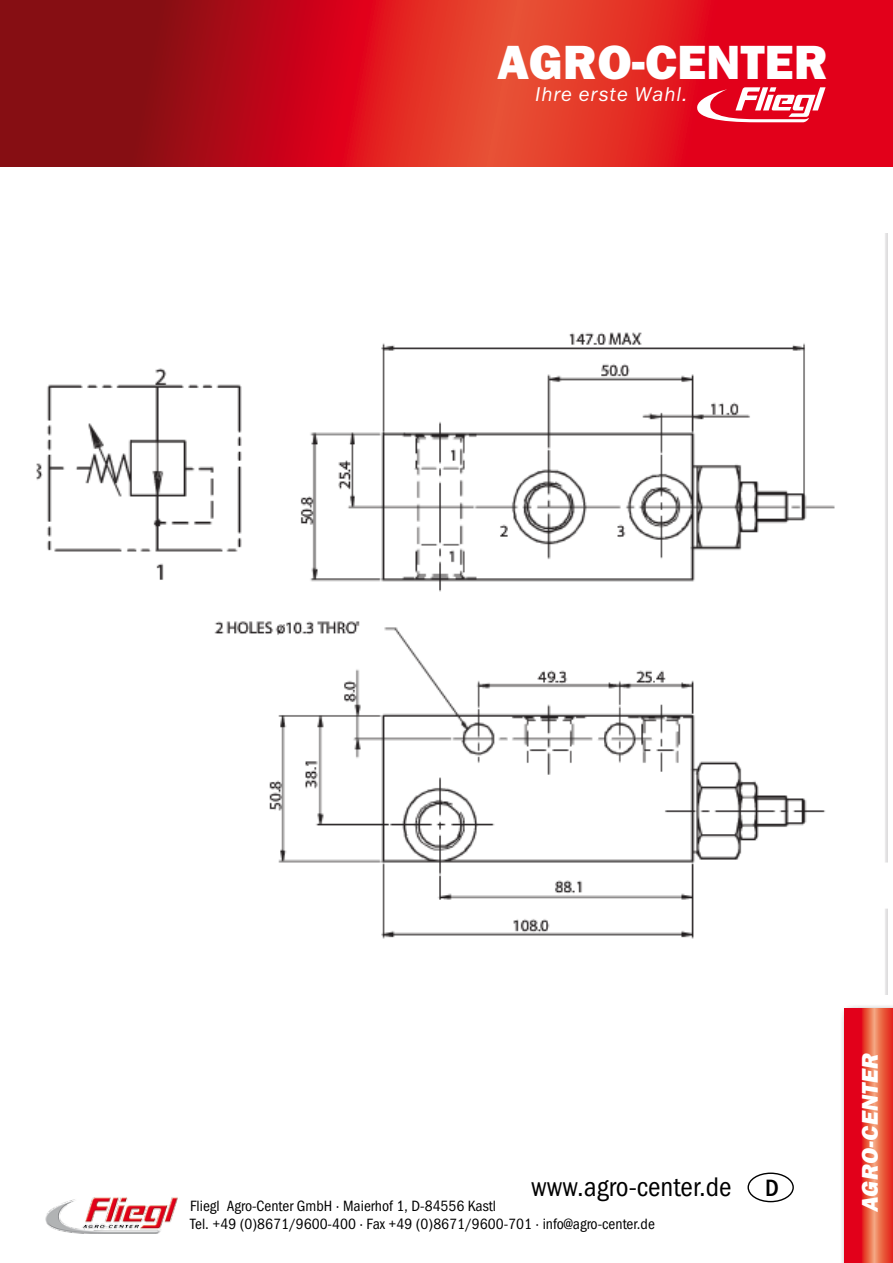
<style>
.page{position:relative;width:893px;height:1263px;background:#fff}
.page>*{position:absolute;margin:0;border:0;box-sizing:border-box;transform-origin:0 0}
.t1{font:48.3px "Franklin Gothic Heavy ITC";color:#fff}
.t2{font:27px "Franklin Gothic Book Cond ITC";color:#000}
.t3{font:italic 22.8px "Franklin Gothic Heavy ITC";color:#fff}
.t4{font:italic 20.1px "Franklin Gothic Book ITC";letter-spacing:.05em;color:#fff}
.t5{font:15px/18px "Franklin Gothic Book Cond ITC";color:#000}
.s1{font-family:"Franklin Gothic Medi Cond ITC";font-size:23.85px}
</style>
<div class="page">
<img style="left:36px;top:234px;width:852px;height:760px">
<div style="left:839px;top:1003px;width:54px;height:260px;background:#000;opacity:.75"></div>
<svg style="left:844px;top:1008px;width:49px;height:255px;background:#e73c34"></svg>
<div style="left:747px;top:1172px;width:47px;height:30px;border:1px solid #000;border-radius:50%"></div>
<img style="left:45px;top:1197px;width:133px;height:37px">
<svg style="left:0;top:0;width:893px;height:167px;background:#c9181d"></svg>
<svg style="left:695px;top:87px;width:131px;height:35px"></svg>
<h1 class="t1" style="left:497px;top:32px;width:332px">AGRO-CENTER</h1>
<h3 class="t4" style="left:535px;top:83px;width:153px">Ihre erste Wahl.</h3>
<h2 class="t2" style="left:531px;top:1172px;width:249px">www.agro-center.de <span class="s1">D</span></h2>
<p class="t5" style="left:190px;top:1197px;width:466px">Fliegl Agro-Center GmbH · Maierhof 1, D-84556 Kastl<br>Tel. +49 (0)8671/9600-400 · Fax +49 (0)8671/9600-701 · info@agro-center.de</p>
<h3 class="t3" style="left:856px;top:1211px;width:160px;rotate:-90deg">AGRO-CENTER</h3>
</div>
